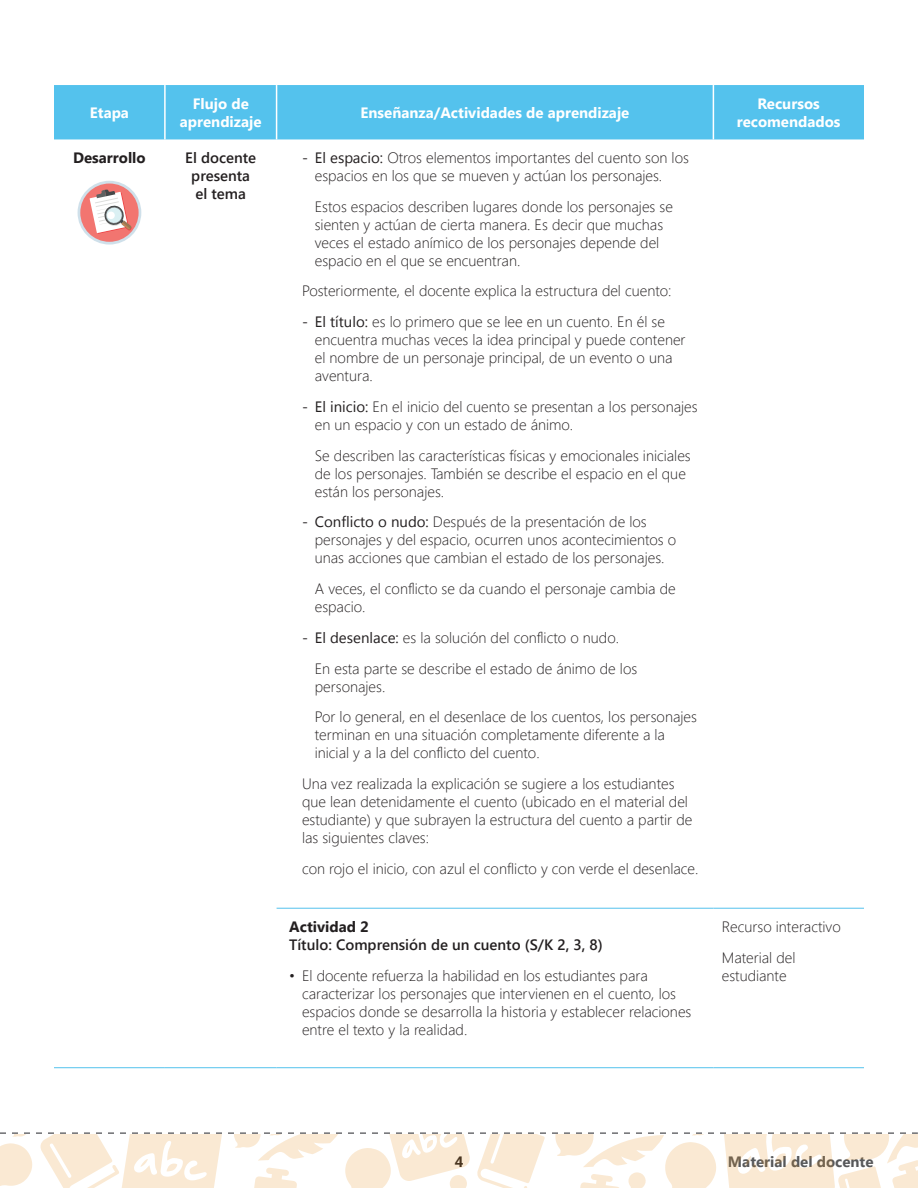
<style>
.page{position:relative;width:918px;height:1188px;background:#fff}
.page>*{position:absolute;margin:0;border:0;box-sizing:border-box;transform-origin:0 0}
.t1{font:300 15px/18px "Segoe UI";color:#231f20}
.t2{font:700 15px/18px "Segoe UI";color:#fff;text-align:center}
.t3{font:600 15px/18px "Segoe UI";color:#231f20;text-align:center}
.t4{font:700 15px "Segoe UI";color:#231f20}
.t5{font:700 15px "Segoe UI";color:#57585a}
.s1{font-weight:400}
</style>
<div class="page">
<svg style="left:0;top:1132px;width:918px;height:56px"></svg>
<div style="left:54px;top:85px;width:810px;height:54px;background:#54c2ed"></div>
<hr style="left:164px;top:85px;width:2px;height:54px;background:#fff">
<hr style="left:276px;top:85px;width:1px;height:54px;background:#fff">
<hr style="left:713px;top:85px;width:1px;height:54px;background:#fff">
<hr style="left:713px;top:908px;width:151px;height:1px;background:#54c2ed">
<hr style="left:277px;top:1067px;width:436px;height:1px;background:#54c2ed">
<hr style="left:713px;top:1067px;width:151px;height:1px;background:#54c2ed">
<hr style="left:54px;top:1067px;width:111px;height:1px;background:#54c2ed">
<hr style="left:165px;top:1067px;width:112px;height:1px;background:#54c2ed">
<hr style="left:277px;top:908px;width:436px;height:1px;background:#54c2ed">
<svg style="left:78px;top:181px;width:63px;height:64px"></svg>
<div style="left:80px;top:184px;width:59px;height:58px;background:#f27570;border-radius:50%"></div>
<svg style="left:90px;top:189px;width:42px;height:45px"></svg>
<p class="t2" style="left:90px;top:103px;width:41px">Etapa</p>
<p class="t2" style="left:180px;top:94px;width:83px">Flujo de aprendizaje</p>
<p class="t2" style="left:361px;top:103px;width:270px">Enseñanza/Actividades de aprendizaje</p>
<p class="t2" style="left:737px;top:94px;width:105px">Recursos recomendados</p>
<p class="t4" style="left:73px;top:147px;width:74px">Desarrollo</p>
<p class="t3" style="left:185px;top:148px;width:72px">El docente presenta el tema</p>
<p class="t1" style="left:315px;top:148px;width:376px;text-indent:-13px"><span class="s1">- El espacio:</span> Otros elementos importantes del cuento son los espacios en los que se mueven y actúan los personajes.</p>
<p class="t1" style="left:315px;top:197px;width:360px">Estos espacios describen lugares donde los personajes se sienten y actúan de cierta manera. Es decir que muchas veces el estado anímico de los personajes depende del espacio en el que se encuentran.</p>
<p class="t1" style="left:302px;top:281px;width:371px">Posteriormente, el docente explica la estructura del cuento:</p>
<p class="t1" style="left:315px;top:312px;width:372px;text-indent:-13px"><span class="s1">- El título:</span> es lo primero que se lee en un cuento. En él se encuentra muchas veces la idea principal y puede contener el nombre de un personaje principal, de un evento o una aventura.</p>
<p class="t1" style="left:315px;top:397px;width:384px;text-indent:-13px"><span class="s1">- El inicio:</span> En el inicio del cuento se presentan a los personajes en un espacio y con un estado de ánimo.</p>
<p class="t1" style="left:315px;top:446px;width:377px">Se describen las características físicas y emocionales iniciales de los personajes. También se describe el espacio en el que están los personajes.</p>
<p class="t1" style="left:315px;top:512px;width:363px;text-indent:-13px"><span class="s1">- Conflicto o nudo:</span> Después de la presentación de los personajes y del espacio, ocurren unos acontecimientos o unas acciones que cambian el estado de los personajes.</p>
<p class="t1" style="left:315px;top:579px;width:362px">A veces, el conflicto se da cuando el personaje cambia de espacio.</p>
<p class="t1" style="left:315px;top:621px;width:324px;line-height:30.8px;text-indent:-13px"><span class="s1">- El desenlace:</span> es la solución del conflicto o nudo.<br>En esta parte se describe el estado de ánimo de los</p>
<p class="t1" style="left:315px;top:670px;width:384px;line-height:30.8px">personajes.<br>Por lo general, en el desenlace de los cuentos, los personajes</p>
<p class="t1" style="left:315px;top:725px;width:352px">terminan en una situación completamente diferente a la inicial y a la del conflicto del cuento.</p>
<p class="t1" style="left:302px;top:774px;width:392px">Una vez realizada la explicación se sugiere a los estudiantes que lean detenidamente el cuento (ubicado en el material del estudiante) y que subrayen la estructura del cuento a partir de las siguientes claves:</p>
<p class="t1" style="left:302px;top:859px;width:398px">con rojo el inicio, con azul el conflicto y con verde el desenlace.</p>
<p class="t4" style="left:289px;top:916px;width:81px">Actividad 2</p>
<p class="t3" style="left:289px;top:935px;width:315px">Título: Comprensión de un cuento (S/K 2, 3, 8)</p>
<p class="t1" style="left:302px;top:966px;width:391px;text-indent:-13px">• El docente refuerza la habilidad en los estudiantes para caracterizar los personajes que intervienen en el cuento, los espacios donde se desarrolla la historia y establecer relaciones entre el texto y la realidad.</p>
<p class="t1" style="left:722px;top:910px;width:120px;line-height:30.8px">Recurso interactivo<br>Material del</p>
<p class="t1" style="left:722px;top:966px;width:66px">estudiante</p>
<p class="t4" style="left:455px;top:1151px;width:10px">4</p>
<p class="t5" style="left:728px;top:1151px;width:147px">Material del docente</p>
</div>
